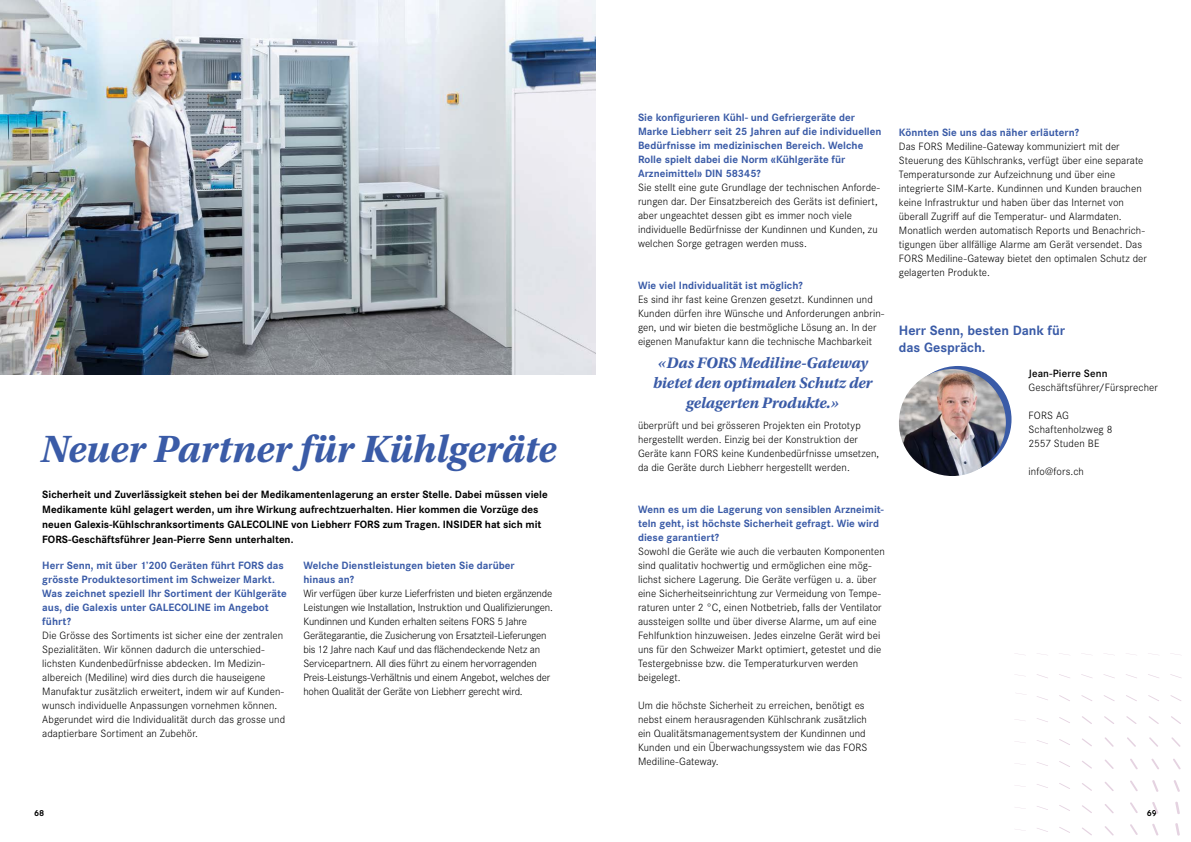
<style>
.page{position:relative;width:1191px;height:842px;background:#fff}
.page>*{position:absolute;margin:0;border:0;box-sizing:border-box;transform-origin:0 0}
.t1{font:italic 700 40px "Utopia Std";letter-spacing:-.01em;color:#3a5ba7}
.t2{font:italic 700 16px/20px "Utopia Std";letter-spacing:-.01em;color:#3a5ba7;text-align:center}
.t3{font:700 14px/17px "Corporate S";color:#3a5ba7}
.t4{font:300 11px/14px "Corporate S";letter-spacing:.005em;color:#000}
.t5{font:700 11px/14px "Corporate S";color:#3a5ba7}
.t6{font:300 11px/14px "Corporate S";letter-spacing:-.015em;color:#000}
.t7{font:700 11px/15px "Corporate S";letter-spacing:-.005em;color:#000}
.t8{font:600 11px "Corporate S";letter-spacing:.01em;color:#000}
.t9{font:700 9px "Corporate S";color:#000}
</style>
<div class="page">
<svg style="left:1170px;top:674px;width:11px;height:4px"></svg>
<svg style="left:1126px;top:674px;width:11px;height:4px"></svg>
<svg style="left:1103px;top:674px;width:12px;height:4px"></svg>
<svg style="left:1081px;top:674px;width:11px;height:4px"></svg>
<svg style="left:1037px;top:674px;width:11px;height:4px"></svg>
<svg style="left:1037px;top:696px;width:11px;height:4px"></svg>
<svg style="left:1037px;top:762px;width:11px;height:4px"></svg>
<svg style="left:1037px;top:784px;width:11px;height:4px"></svg>
<svg style="left:1037px;top:806px;width:11px;height:4px"></svg>
<svg style="left:1037px;top:828px;width:11px;height:4px"></svg>
<svg style="left:1170px;top:695px;width:11px;height:6px"></svg>
<svg style="left:1148px;top:695px;width:11px;height:6px"></svg>
<svg style="left:1126px;top:695px;width:10px;height:6px"></svg>
<svg style="left:1104px;top:695px;width:10px;height:6px"></svg>
<svg style="left:1081px;top:695px;width:11px;height:6px"></svg>
<svg style="left:1059px;top:695px;width:11px;height:6px"></svg>
<svg style="left:1059px;top:717px;width:11px;height:6px"></svg>
<svg style="left:1059px;top:739px;width:11px;height:6px"></svg>
<svg style="left:1059px;top:761px;width:11px;height:6px"></svg>
<svg style="left:1059px;top:783px;width:11px;height:6px"></svg>
<svg style="left:1059px;top:805px;width:11px;height:6px"></svg>
<svg style="left:1059px;top:827px;width:11px;height:6px"></svg>
<svg style="left:1171px;top:716px;width:10px;height:8px"></svg>
<svg style="left:1149px;top:716px;width:9px;height:8px"></svg>
<svg style="left:1126px;top:716px;width:10px;height:8px"></svg>
<svg style="left:1104px;top:716px;width:10px;height:8px"></svg>
<svg style="left:1082px;top:716px;width:10px;height:8px"></svg>
<svg style="left:1082px;top:738px;width:10px;height:8px"></svg>
<svg style="left:1082px;top:761px;width:10px;height:8px"></svg>
<svg style="left:1082px;top:783px;width:10px;height:8px"></svg>
<svg style="left:1082px;top:805px;width:10px;height:8px"></svg>
<svg style="left:1082px;top:827px;width:10px;height:8px"></svg>
<svg style="left:1171px;top:737px;width:9px;height:10px"></svg>
<svg style="left:1149px;top:737px;width:9px;height:10px"></svg>
<svg style="left:1127px;top:737px;width:9px;height:10px"></svg>
<svg style="left:1105px;top:737px;width:8px;height:10px"></svg>
<svg style="left:1104px;top:759px;width:9px;height:10px"></svg>
<svg style="left:1104px;top:782px;width:9px;height:9px"></svg>
<svg style="left:1104px;top:804px;width:9px;height:9px"></svg>
<svg style="left:1105px;top:826px;width:8px;height:9px"></svg>
<svg style="left:1173px;top:759px;width:7px;height:10px"></svg>
<svg style="left:1151px;top:758px;width:8px;height:11px"></svg>
<svg style="left:1130px;top:759px;width:7px;height:10px"></svg>
<svg style="left:1130px;top:780px;width:7px;height:11px"></svg>
<svg style="left:1130px;top:802px;width:7px;height:11px"></svg>
<svg style="left:1130px;top:824px;width:7px;height:11px"></svg>
<svg style="left:1174px;top:780px;width:5px;height:12px"></svg>
<svg style="left:1152px;top:780px;width:6px;height:12px"></svg>
<svg style="left:1152px;top:802px;width:6px;height:12px"></svg>
<svg style="left:1152px;top:824px;width:6px;height:11px"></svg>
<svg style="left:1175px;top:801px;width:4px;height:13px"></svg>
<svg style="left:1175px;top:823px;width:4px;height:13px"></svg>
<img style="left:0;top:0;width:595px;height:374px">
<svg style="left:904px;top:366px;width:107px;height:107px"></svg>
<img style="left:899px;top:369px;width:106px;height:107px;border-radius:53px">
<h1 class="t1" style="left:40px;top:426px;width:517px">Neuer Partner für Kühlgeräte</h1>
<p class="t7" style="left:42px;top:487px;width:507px">Sicherheit und Zuverlässigkeit stehen bei der Medikamentenlagerung an erster Stelle. Dabei müssen viele Medikamente kühl gelagert werden, um ihre Wirkung aufrechtzuerhalten. Hier kommen die Vorzüge des neuen Galexis-Kühlschranksortiments GALECOLINE von Liebherr FORS zum Tragen. INSIDER hat sich mit FORS-Geschäftsführer Jean-Pierre Senn unterhalten.</p>
<p class="t5" style="left:42px;top:558px;width:246px">Herr Senn, mit über 1’200 Geräten führt FORS das grösste Produktesortiment im Schweizer Markt.<br>Was zeichnet speziell Ihr Sortiment der Kühlgeräte aus, die Galexis unter GALECOLINE im Angebot führt?</p>
<p class="t4" style="left:42px;top:628px;width:244px">Die Grösse des Sortiments ist sicher eine der zentralen Spezialitäten. Wir können dadurch die unterschied&shy;lichsten Kundenbedürfnisse abdecken. Im Medizin&shy;albereich (Mediline) wird dies durch die hauseigene Manufaktur zusätzlich erweitert, indem wir auf Kunden&shy;wunsch individuelle Anpassungen vornehmen können.<br>Abgerundet wird die Individualität durch das grosse und adaptierbare Sortiment an Zubehör.</p>
<p class="t5" style="left:303px;top:558px;width:213px">Welche Dienstleistungen bieten Sie darüber hinaus an?</p>
<p class="t6" style="left:303px;top:586px;width:251px">Wir verfügen über kurze Lieferfristen und bieten ergänzende Leistungen wie Installation, Instruktion und Qualifizierungen.<br>Kundinnen und Kunden erhalten seitens FORS 5 Jahre Gerätegarantie, die Zusicherung von Ersatzteil-Lieferungen bis 12 Jahre nach Kauf und das flächendeckende Netz an Servicepartnern. All dies führt zu einem hervorragenden Preis-Leistungs-Verhältnis und einem Angebot, welches der hohen Qualität der Geräte von Liebherr gerecht wird.</p>
<p class="t5" style="left:638px;top:110px;width:245px">Sie konfigurieren Kühl- und Gefriergeräte der Marke Liebherr seit 25 Jahren auf die individuellen Bedürfnisse im medizinischen Bereich. Welche Rolle spielt dabei die Norm «Kühlgeräte für Arzneimittel» DIN 58345?</p>
<p class="t4" style="left:638px;top:180px;width:243px">Sie stellt eine gute Grundlage der technischen Anforde&shy;rungen dar. Der Einsatzbereich des Geräts ist definiert, aber ungeachtet dessen gibt es immer noch viele individuelle Bedürfnisse der Kundinnen und Kunden, zu welchen Sorge getragen werden muss.</p>
<p class="t5" style="left:638px;top:279px;width:166px">Wie viel Individualität ist möglich?</p>
<p class="t4" style="left:638px;top:292px;width:248px">Es sind ihr fast keine Grenzen gesetzt. Kundinnen und Kunden dürfen ihre Wünsche und Anforderungen anbrin&shy;gen, und wir bieten die bestmögliche Lösung an. In der eigenen Manufaktur kann die technische Machbarkeit</p>
<h2 class="t2" style="left:653px;top:353px;width:221px">«Das FORS Mediline-Gateway bietet den optimalen Schutz der gelagerten Produkte.»</h2>
<p class="t4" style="left:638px;top:418px;width:243px">überprüft und bei grösseren Projekten ein Prototyp hergestellt werden. Einzig bei der Konstruktion der Geräte kann FORS keine Kundenbedürfnisse umsetzen, da die Geräte durch Liebherr hergestellt werden.</p>
<p class="t5" style="left:638px;top:503px;width:247px">Wenn es um die Lagerung von sensiblen Arzneimit&shy;teln geht, ist höchste Sicherheit gefragt. Wie wird diese garantiert?</p>
<p class="t4" style="left:638px;top:544px;width:248px">Sowohl die Geräte wie auch die verbauten Komponenten sind qualitativ hochwertig und ermöglichen eine mög&shy;lichst sichere Lagerung. Die Geräte verfügen u. a. über eine Sicherheitseinrichtung zur Vermeidung von Tempe&shy;raturen unter 2 °C, einen Notbetrieb, falls der Ventilator aussteigen sollte und über diverse Alarme, um auf eine Fehlfunktion hinzuweisen. Jedes einzelne Gerät wird bei uns für den Schweizer Markt optimiert, getestet und die Testergebnisse bzw. die Temperaturkurven werden beigelegt.</p>
<p class="t4" style="left:638px;top:698px;width:231px">Um die höchste Sicherheit zu erreichen, benötigt es nebst einem herausragenden Kühlschrank zusätzlich ein Qualitätsmanagementsystem der Kundinnen und Kunden und ein Überwachungssystem wie das FORS Mediline-Gateway.</p>
<p class="t5" style="left:899px;top:125px;width:181px">Könnten Sie uns das näher erläutern?</p>
<p class="t4" style="left:899px;top:139px;width:249px">Das FORS Mediline-Gateway kommuniziert mit der Steuerung des Kühlschranks, verfügt über eine separate Temperatursonde zur Aufzeichnung und über eine integrierte SIM-Karte. Kundinnen und Kunden brauchen keine Infrastruktur und haben über das Internet von überall Zugriff auf die Temperatur- und Alarmdaten.<br>Monatlich werden automatisch Reports und Benachrich&shy;tigungen über allfällige Alarme am Gerät versendet. Das FORS Mediline-Gateway bietet den optimalen Schutz der gelagerten Produkte.</p>
<p class="t3" style="left:899px;top:322px;width:168px">Herr Senn, besten Dank für das Gespräch.</p>
<p class="t8" style="left:1028px;top:367px;width:80px">Jean-Pierre Senn</p>
<p class="t4" style="left:1028px;top:381px;width:131px">Geschäftsführer/Fürsprecher</p>
<p class="t4" style="left:1028px;top:409px;width:85px">FORS AG<br>Schaftenholzweg 8<br>2557 Studen BE</p>
<p class="t4" style="left:1028px;top:465px;width:57px">info@fors.ch</p>
<p class="t9" style="left:34px;top:808px;width:12px">68</p>
<p class="t9" style="left:1146px;top:808px;width:12px">69</p>
</div>
